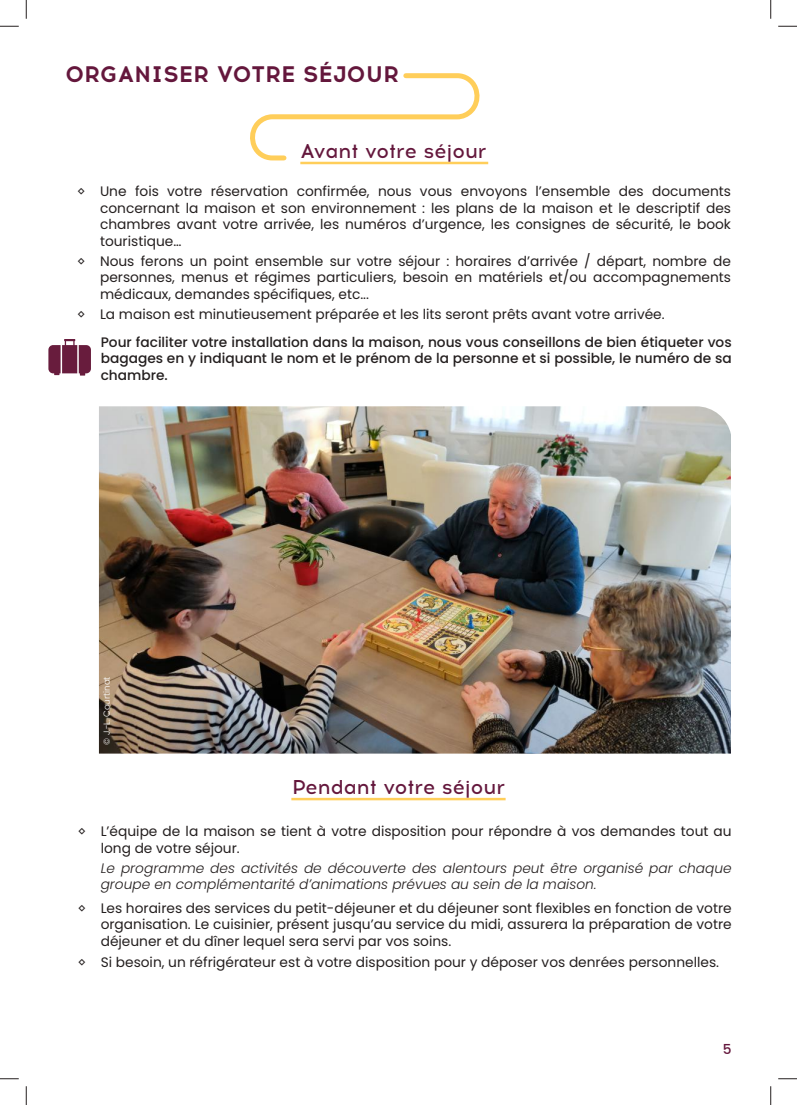
<style>
.page{position:relative;width:797px;height:1105px;background:#fff}
.page>*{position:absolute;margin:0;border:0;box-sizing:border-box;transform-origin:0 0}
.t1{font:700 22.5px "Acrom";letter-spacing:.01em;color:#64173c}
.t2{font:500 20px "Acrom";color:#64173c}
.t3{font:13.75px/16.5px "Poppins";color:#241f1f;text-align:justify}
.t4{font:500 13.75px/16.5px "Poppins";color:#241f1f;text-align:justify}
.t5{font:italic 300 13.75px/16.5px "Poppins";color:#241f1f}
.t6{font:500 13.75px "Poppins";color:#64173c}
.t7{font:300 8.75px "Poppins";color:#fff}
</style>
<div class="page">
<hr style="left:300px;top:162px;width:188px;height:2px;background:#ffce5a">
<svg style="left:48px;top:339px;width:43px;height:37px"></svg>
<hr style="left:291px;top:798px;width:214px;height:2px;background:#ffce5a">
<img style="left:99px;top:406px;width:632px;height:348px">
<svg style="left:250px;top:73px;width:234px;height:90px"></svg>
<svg style="left:0;top:25px;width:19px;height:2px"></svg>
<svg style="left:778px;top:25px;width:19px;height:2px"></svg>
<svg style="left:0;top:1078px;width:19px;height:1px"></svg>
<svg style="left:778px;top:1078px;width:19px;height:1px"></svg>
<svg style="left:25px;top:0;width:2px;height:19px"></svg>
<svg style="left:25px;top:1086px;width:2px;height:19px"></svg>
<svg style="left:770px;top:0;width:1px;height:19px"></svg>
<svg style="left:770px;top:1086px;width:1px;height:19px"></svg>
<h1 class="t1" style="left:65px;top:58px;width:335px">ORGANISER VOTRE SÉJOUR</h1>
<h2 class="t2" style="left:300px;top:138px;width:188px">Avant votre séjour</h2>
<p class="t3" style="left:100px;top:183px;width:632px;text-indent:-22px">◊ Une fois votre réservation confirmée, nous vous envoyons l’ensemble des documents concernant la maison et son environnement : les plans de la maison et le descriptif des chambres avant votre arrivée, les numéros d’urgence, les consignes de sécurité, le book touristique…</p>
<p class="t3" style="left:100px;top:253px;width:632px;text-indent:-22px">◊ Nous ferons un point ensemble sur votre séjour : horaires d’arrivée / départ, nombre de personnes, menus et régimes particuliers, besoin en matériels et/ou accompagnements médicaux, demandes spécifiques, etc...</p>
<p class="t3" style="left:77px;top:306px;width:588px">◊ La maison est minutieusement préparée et les lits seront prêts avant votre arrivée.</p>
<p class="t4" style="left:101px;top:334px;width:632px">Pour faciliter votre installation dans la maison, nous vous conseillons de bien étiqueter vos bagages en y indiquant le nom et le prénom de la personne et si possible, le numéro de sa chambre.</p>
<p class="t7" style="left:102px;top:745px;width:70px;rotate:-90deg">© J.-L. Courtinat</p>
<h2 class="t2" style="left:292px;top:774px;width:214px">Pendant votre séjour</h2>
<p class="t3" style="left:101px;top:823px;width:632px;text-indent:-22px">◊ L’équipe de la maison se tient à votre disposition pour répondre à vos demandes tout au long de votre séjour.</p>
<p class="t5" style="left:101px;top:860px;width:632px">Le programme des activités de découverte des alentours peut être organisé par chaque groupe en complémentarité d’animations prévues au sein de la maison.</p>
<p class="t3" style="left:101px;top:900px;width:632px;text-indent:-22px">◊ Les horaires des services du petit-déjeuner et du déjeuner sont flexibles en fonction de votre organisation. Le cuisinier, présent jusqu’au service du midi, assurera la préparation de votre déjeuner et du dîner lequel sera servi par vos soins.</p>
<p class="t3" style="left:78px;top:954px;width:642px">◊ Si besoin, un réfrigérateur est à votre disposition pour y déposer vos denrées personnelles.</p>
<p class="t6" style="left:723px;top:1041px;width:10px">5</p>
</div>
